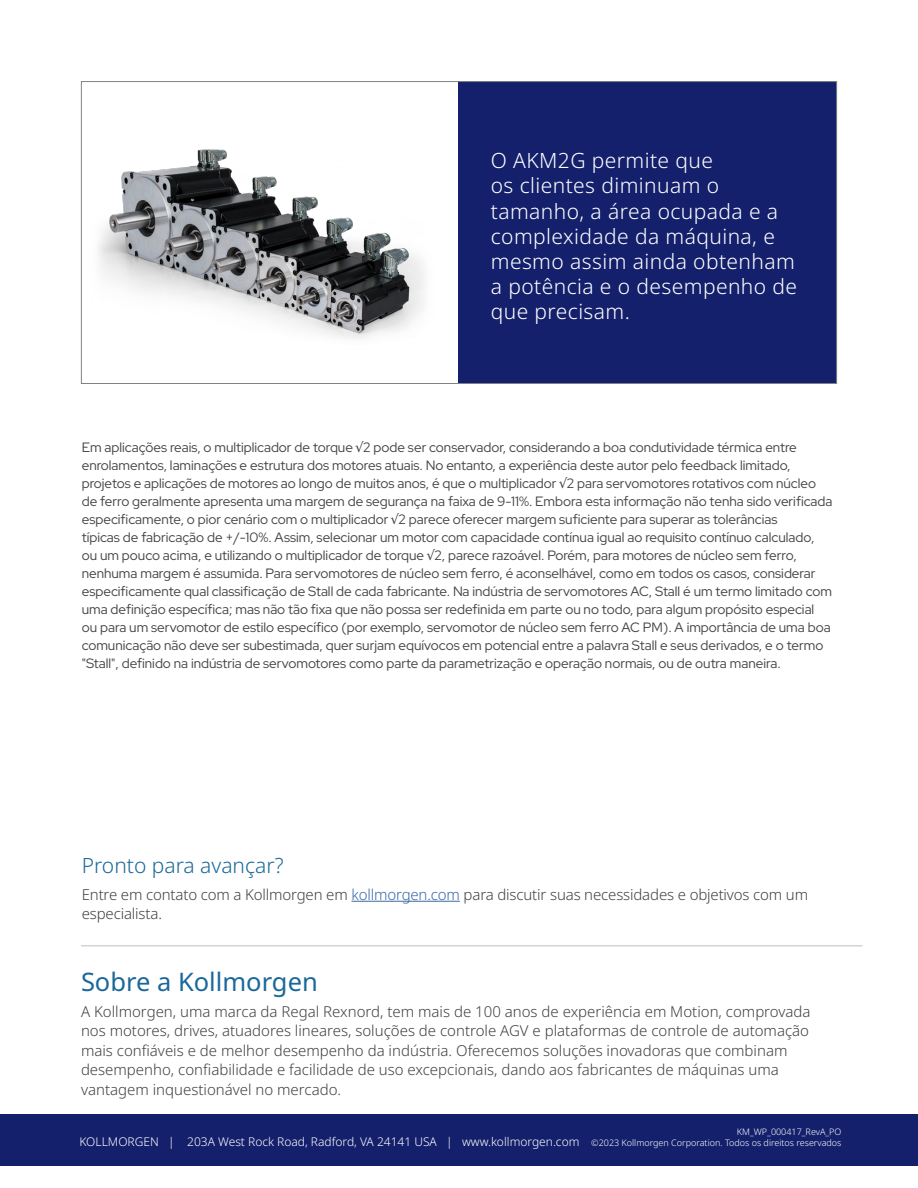
<style>
.page{position:relative;width:918px;height:1188px;background:#fff}
.page>*{position:absolute;margin:0;border:0;box-sizing:border-box;transform-origin:0 0}
.t1{font:25.5px "Noto Sans";color:#1a6899}
.t2{font:300 21px/25.2px "Noto Sans";letter-spacing:.02em;color:#fff}
.t3{font:300 21px "Noto Sans";color:#1a6899}
.t4{font:300 15px/19.5px "Noto Sans";color:#414042}
.t5{font:13.5px/18px "Red Hat Display";color:#414042}
.t6{font:300 12px "Noto Sans";color:#fff}
.t7{font:300 9px/10.8px "Noto Sans";color:#fff;text-align:right}
.s1{color:#3a68a5}
</style>
<div class="page">
<div style="left:459px;top:81px;width:378px;height:303px;background:#14206c"></div>
<img style="left:98px;top:149px;width:327px;height:190px">
<div style="left:0;top:1114px;width:918px;height:52px;background:#14206c"></div>
<hr style="left:351px;top:901px;width:109px;height:1px;background:#3a68a5">
<hr style="left:81px;top:945px;width:781px;height:1px;background:#d1d3d4">
<h2 class="t2" style="left:491px;top:148px;width:308px">O AKM2G permite que<br>os clientes diminuam o tamanho, a área ocupada e a complexidade da máquina, e mesmo assim ainda obtenham a potência e o desempenho de que precisam.</h2>
<p class="t5" style="left:82px;top:438px;width:752px">Em aplicações reais, o multiplicador de torque √2 pode ser conservador, considerando a boa condutividade térmica entre enrolamentos, laminações e estrutura dos motores atuais. No entanto, a experiência deste autor pelo feedback limitado, projetos e aplicações de motores ao longo de muitos anos, é que o multiplicador √2 para servomotores rotativos com núcleo de ferro geralmente apresenta uma margem de segurança na faixa de 9-11%. Embora esta informação não tenha sido verificada especificamente, o pior cenário com o multiplicador √2 parece oferecer margem suficiente para superar as tolerâncias<br>típicas de fabricação de +/-10%. Assim, selecionar um motor com capacidade contínua igual ao requisito contínuo calculado, ou um pouco acima, e utilizando o multiplicador de torque √2, parece razoável. Porém, para motores de núcleo sem ferro, nenhuma margem é assumida. Para servomotores de núcleo sem ferro, é aconselhável, como em todos os casos, considerar especificamente qual classificação de Stall de cada fabricante. Na indústria de servomotores AC, Stall é um termo limitado com uma definição específica; mas não tão fixa que não possa ser redefinida em parte ou no todo, para algum propósito especial ou para um servomotor de estilo específico (por exemplo, servomotor de núcleo sem ferro AC PM). A importância de uma boa comunicação não deve ser subestimada, quer surjam equívocos em potencial entre a palavra Stall e seus derivados, e o termo "Stall", definido na indústria de servomotores como parte da parametrização e operação normais, ou de outra maneira.</p>
<h2 class="t3" style="left:82px;top:854px;width:203px">Pronto para avançar?</h2>
<p class="t4" style="left:82px;top:885px;width:728px">Entre em contato com a Kollmorgen em <span class="s1">kollmorgen.com</span> para discutir suas necessidades e objetivos com um especialista.</p>
<h1 class="t1" style="left:81px;top:967px;width:238px">Sobre a Kollmorgen</h1>
<p class="t4" style="left:81px;top:1002px;width:731px">A Kollmorgen, uma marca da Regal Rexnord, tem mais de 100 anos de experiência em Motion, comprovada nos motores, drives, atuadores lineares, soluções de controle AGV e plataformas de controle de automação mais confiáveis e de melhor desempenho da indústria. Oferecemos soluções inovadoras que combinam desempenho, confiabilidade e facilidade de uso excepcionais, dando aos fabricantes de máquinas uma vantagem inquestionável no mercado.</p>
<p class="t7" style="left:591px;top:1127px;width:252px">KM_WP_000417_RevA_PO<br>©2023 Kollmorgen Corporation. Todos os direitos reservados</p>
<p class="t6" style="left:80px;top:1135px;width:501px">KOLLMORGEN | 203A West Rock Road, Radford, VA 24141 USA | www.kollmorgen.com</p>
</div>
